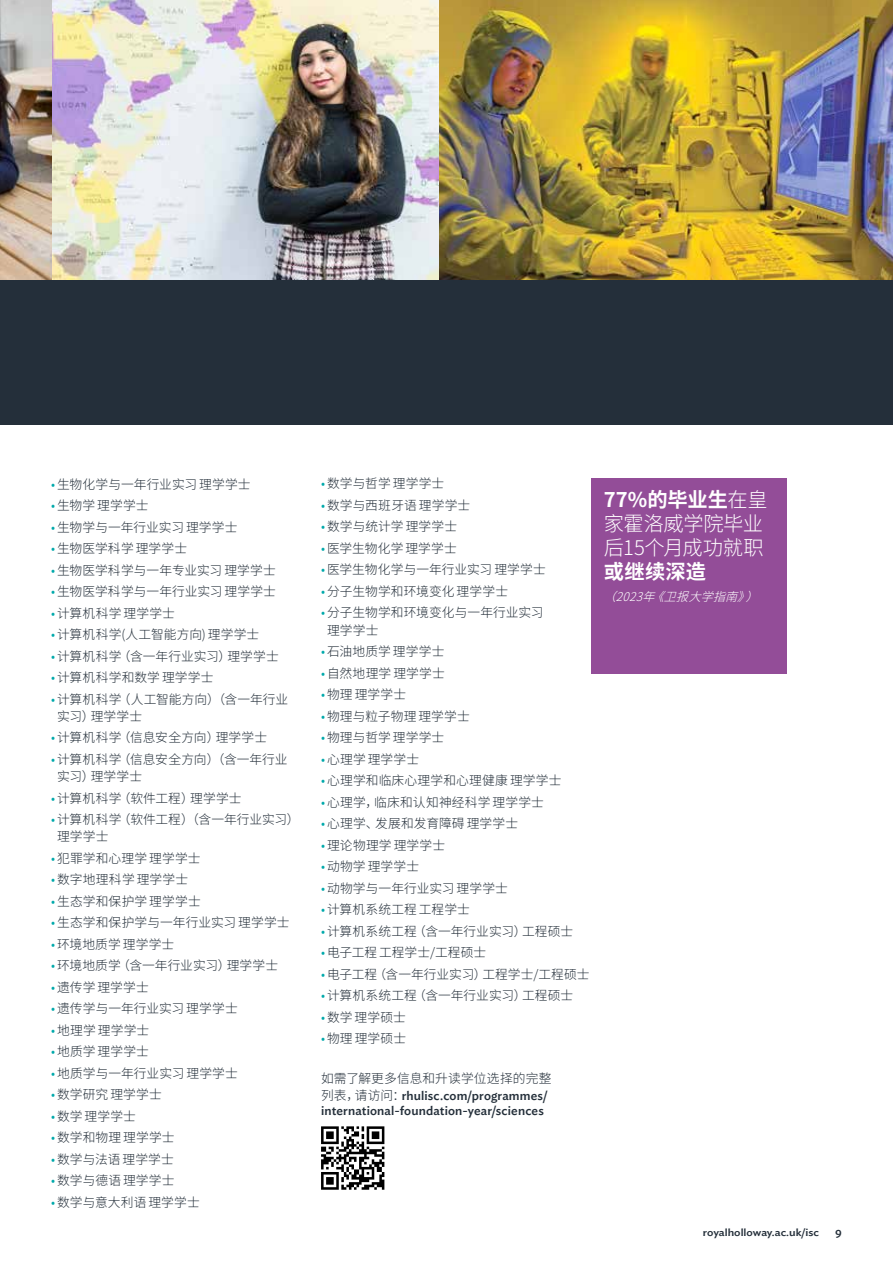
<style>
.page{position:relative;width:893px;height:1263px;background:#fff}
.page>*{position:absolute;margin:0;border:0;box-sizing:border-box;transform-origin:0 0}
.t1{font:300 20.25px/24px "Source Han Sans CN";letter-spacing:-.02em;color:#fff}
.t2{font:700 20.25px "Source Han Sans CN";letter-spacing:.015em;color:#fff}
.t3{font:300 12.75px/17.2px "Source Han Sans CN";letter-spacing:.01em;color:#242f3a}
.t4{font:500 12.75px/15px "Ideal Sans";letter-spacing:.01em;color:#242f3a}
.t5{font:italic 300 12px "Source Han Sans CN";color:#fff}
.t6{font:500 12px "Ideal Sans";color:#242f3a}
.t7{font:500 10.5px "Ideal Sans";color:#242f3a;scale:1.11 1}
.s1{color:#00a9ab}
.s2{font-family:"Source Han Sans CN";font-weight:300}
.s3{font-weight:700}
</style>
<div class="page">
<img style="left:438px;top:0;width:455px;height:281px">
<img style="left:51px;top:0;width:387px;height:281px">
<img style="left:0;top:0;width:51px;height:281px">
<div style="left:0;top:281px;width:893px;height:144px;background:#242f3a"></div>
<div style="left:591px;top:478px;width:196px;height:196px;background:#934d98"></div>
<svg style="left:321px;top:1126px;width:63px;height:64px"></svg>
<p class="t3" style="left:51px;top:475px;width:201px"><span class="s1">•</span>生物化学与一年行业实习 理学学士</p>
<p class="t3" style="left:51px;top:497px;width:99px"><span class="s1">•</span>生物学 理学学士</p>
<p class="t3" style="left:51px;top:518px;width:188px"><span class="s1">•</span>生物学与一年行业实习 理学学士</p>
<p class="t3" style="left:51px;top:540px;width:138px"><span class="s1">•</span>生物医学科学 理学学士</p>
<p class="t3" style="left:51px;top:561px;width:226px"><span class="s1">•</span>生物医学科学与一年专业实习 理学学士</p>
<p class="t3" style="left:51px;top:583px;width:227px"><span class="s1">•</span>生物医学科学与一年行业实习 理学学士</p>
<p class="t3" style="left:51px;top:604px;width:125px"><span class="s1">•</span>计算机科学 理学学士</p>
<p class="t3" style="left:51px;top:626px;width:210px"><span class="s1">•</span>计算机科学(人工智能方向) 理学学士</p>
<p class="t3" style="left:51px;top:647px;width:229px"><span class="s1">•</span>计算机科学（含一年行业实习）理学学士</p>
<p class="t3" style="left:51px;top:669px;width:164px"><span class="s1">•</span>计算机科学和数学 理学学士</p>
<p class="t3" style="left:57px;top:690px;width:233px;text-indent:-6px"><span class="s1">•</span>计算机科学（人工智能方向）（含一年行业实习）理学学士</p>
<p class="t3" style="left:51px;top:729px;width:218px"><span class="s1">•</span>计算机科学（信息安全方向）理学学士</p>
<p class="t3" style="left:57px;top:751px;width:232px;text-indent:-6px"><span class="s1">•</span> 计算机科学（信息安全方向）（含一年行业实习）理学学士</p>
<p class="t3" style="left:51px;top:789px;width:192px"><span class="s1">•</span>计算机科学（软件工程）理学学士</p>
<p class="t3" style="left:57px;top:811px;width:244px;text-indent:-6px"><span class="s1">•</span> 计算机科学（软件工程）（含一年行业实习）理学学士</p>
<p class="t3" style="left:51px;top:850px;width:151px"><span class="s1">•</span>犯罪学和心理学 理学学士</p>
<p class="t3" style="left:51px;top:871px;width:139px"><span class="s1">•</span>数字地理科学 理学学士</p>
<p class="t3" style="left:51px;top:893px;width:151px"><span class="s1">•</span>生态学和保护学 理学学士</p>
<p class="t3" style="left:51px;top:914px;width:240px"><span class="s1">•</span>生态学和保护学与一年行业实习 理学学士</p>
<p class="t3" style="left:51px;top:936px;width:125px"><span class="s1">•</span>环境地质学 理学学士</p>
<p class="t3" style="left:51px;top:957px;width:229px"><span class="s1">•</span>环境地质学（含一年行业实习）理学学士</p>
<p class="t3" style="left:51px;top:979px;width:99px"><span class="s1">•</span>遗传学 理学学士</p>
<p class="t3" style="left:51px;top:1000px;width:188px"><span class="s1">•</span>遗传学与一年行业实习 理学学士</p>
<p class="t3" style="left:51px;top:1022px;width:100px"><span class="s1">•</span>地理学 理学学士</p>
<p class="t3" style="left:51px;top:1043px;width:100px"><span class="s1">•</span>地质学 理学学士</p>
<p class="t3" style="left:51px;top:1065px;width:188px"><span class="s1">•</span>地质学与一年行业实习 理学学士</p>
<p class="t3" style="left:51px;top:1086px;width:112px"><span class="s1">•</span>数学研究 理学学士</p>
<p class="t3" style="left:51px;top:1108px;width:87px"><span class="s1">•</span>数学 理学学士</p>
<p class="t3" style="left:51px;top:1129px;width:125px"><span class="s1">•</span>数学和物理 理学学士</p>
<p class="t3" style="left:51px;top:1151px;width:124px"><span class="s1">•</span>数学与法语 理学学士</p>
<p class="t3" style="left:51px;top:1172px;width:125px"><span class="s1">•</span>数学与德语 理学学士</p>
<p class="t3" style="left:51px;top:1194px;width:150px"><span class="s1">•</span>数学与意大利语 理学学士</p>
<p class="t3" style="left:321px;top:475px;width:125px"><span class="s1">•</span>数学与哲学 理学学士</p>
<p class="t3" style="left:321px;top:497px;width:151px"><span class="s1">•</span>数学与西班牙语 理学学士</p>
<p class="t3" style="left:321px;top:518px;width:138px"><span class="s1">•</span>数学与统计学 理学学士</p>
<p class="t3" style="left:321px;top:540px;width:137px"><span class="s1">•</span>医学生物化学 理学学士</p>
<p class="t3" style="left:321px;top:561px;width:226px"><span class="s1">•</span>医学生物化学与一年行业实习 理学学士</p>
<p class="t3" style="left:321px;top:583px;width:189px"><span class="s1">•</span>分子生物学和环境变化 理学学士</p>
<p class="t3" style="left:327px;top:604px;width:218px;text-indent:-6px"><span class="s1">•</span>分子生物学和环境变化与一年行业实习理学学士</p>
<p class="t3" style="left:321px;top:643px;width:125px"><span class="s1">•</span>石油地质学 理学学士</p>
<p class="t3" style="left:321px;top:665px;width:125px"><span class="s1">•</span>自然地理学 理学学士</p>
<p class="t3" style="left:321px;top:686px;width:87px"><span class="s1">•</span>物理 理学学士</p>
<p class="t3" style="left:321px;top:708px;width:150px"><span class="s1">•</span>物理与粒子物理 理学学士</p>
<p class="t3" style="left:321px;top:729px;width:125px"><span class="s1">•</span>物理与哲学 理学学士</p>
<p class="t3" style="left:321px;top:751px;width:100px"><span class="s1">•</span>心理学 理学学士</p>
<p class="t3" style="left:321px;top:772px;width:242px"><span class="s1">•</span>心理学和临床心理学和心理健康 理学学士</p>
<p class="t3" style="left:321px;top:793px;width:224px"><span class="s1">•</span>心理学，临床和认知神经科学 理学学士</p>
<p class="t3" style="left:321px;top:815px;width:199px"><span class="s1">•</span>心理学、发展和发育障碍 理学学士</p>
<p class="t3" style="left:321px;top:836px;width:126px"><span class="s1">•</span>理论物理学 理学学士</p>
<p class="t3" style="left:321px;top:858px;width:100px"><span class="s1">•</span>动物学 理学学士</p>
<p class="t3" style="left:321px;top:879px;width:188px"><span class="s1">•</span>动物学与一年行业实习 理学学士</p>
<p class="t3" style="left:321px;top:901px;width:150px"><span class="s1">•</span>计算机系统工程 工程学士</p>
<p class="t3" style="left:321px;top:922px;width:254px"><span class="s1">•</span> 计算机系统工程（含一年行业实习）工程硕士</p>
<p class="t3" style="left:321px;top:944px;width:167px"><span class="s1">•</span> 电子工程 工程学士/工程硕士</p>
<p class="t3" style="left:321px;top:965px;width:270px"><span class="s1">•</span> 电子工程（含一年行业实习）工程学士/工程硕士</p>
<p class="t3" style="left:321px;top:987px;width:254px"><span class="s1">•</span> 计算机系统工程（含一年行业实习）工程硕士</p>
<p class="t3" style="left:321px;top:1008px;width:86px"><span class="s1">•</span>数学 理学硕士</p>
<p class="t3" style="left:321px;top:1030px;width:87px"><span class="s1">•</span>物理 理学硕士</p>
<p class="t3" style="left:321px;top:1070px;width:232px">如需了解更多信息和升读学位选择的完整</p>
<p class="t4" style="left:321px;top:1087px;width:228px"><span class="s2">列表，请访问：</span>rhulisc.com/programmes/ international-foundation-year/sciences</p>
<h1 class="t1" style="left:604px;top:488px;width:165px"><span class="s3">77%的毕业生</span>在皇家霍洛威学院毕业后15个月成功就职</h1>
<h1 class="t2" style="left:604px;top:560px;width:104px">或继续深造</h1>
<p class="t5" style="left:604px;top:590px;width:165px">（2023年《卫报大学指南》）</p>
<p class="t7" style="left:703px;top:1224px;width:106px">royalholloway.ac.uk/isc</p>
<p class="t6" style="left:835px;top:1222px;width:8px">9</p>
</div>
